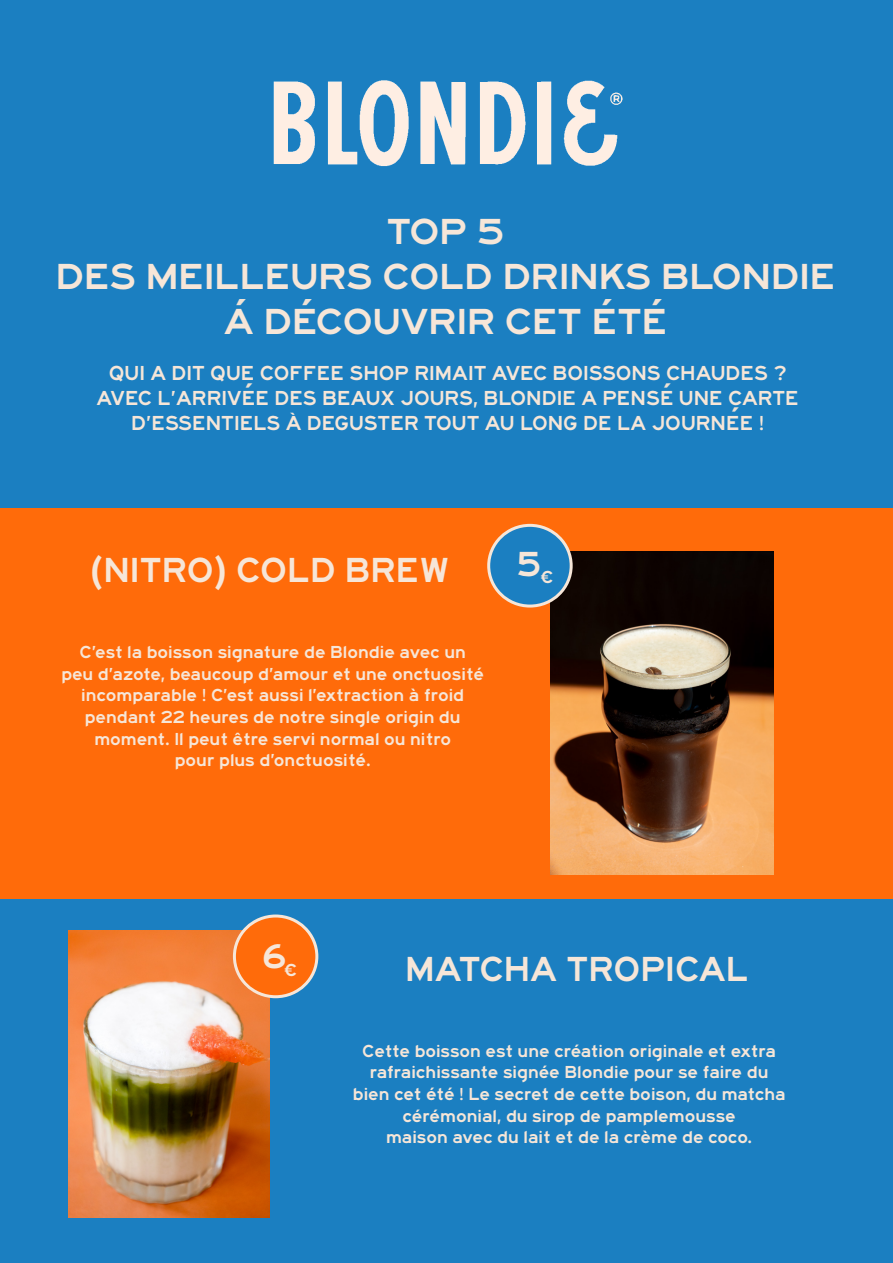
<style>
.page{position:relative;width:893px;height:1263px;background:#fff}
.page>*{position:absolute;margin:0;border:0;box-sizing:border-box;transform-origin:0 0}
.t1{font:37.5px/45px "OC Highway VAR Series 9";color:#f6e6d8;text-align:center}
.t2{font:36px "OC Highway VAR Series 8";color:#f6e6d8}
.t3{font:21px "OC Highway VAR Series 8";color:#f6e6d8}
.t4{font:18px/21.6px "OC Highway VAR Series 8";color:#f6e6d8;text-align:center}
</style>
<div class="page">
<div style="left:2px;top:510px;width:889px;height:388px;background:#ff6b0a"></div>
<div style="left:0;top:508px;width:893px;height:392px;border:4px solid #ff6b0a"></div>
<div style="left:0;top:0;width:893px;height:508px;background:#1b7fc1"></div>
<img style="left:273px;top:80px;width:350px;height:87px">
<img style="left:551px;top:552px;width:223px;height:323px">
<div style="left:489px;top:525px;width:82px;height:81px;background:#1b7fc1;border-radius:50%"></div>
<div style="left:487px;top:524px;width:86px;height:83px;border:3px solid #f6e6d8;border-radius:50%"></div>
<div style="left:0;top:900px;width:893px;height:363px;background:#1b7fc1"></div>
<img style="left:68px;top:931px;width:202px;height:286px">
<div style="left:234px;top:916px;width:83px;height:81px;background:#ff6b0a;border-radius:50%"></div>
<div style="left:233px;top:914px;width:85px;height:84px;border:3px solid #f6e6d8;border-radius:50%"></div>
<p class="t1" style="left:387px;top:209px;width:119px">TOP 5</p>
<p class="t1" style="left:56px;top:254px;width:781px">DES MEILLEURS COLD DRINKS BLONDIE<br>A DECOUVRIR CET ETE</p>
<p class="t3" style="left:109px;top:358px;width:679px">QUI A DIT QUE COFFEE SHOP RIMAIT AVEC BOISSONS CHAUDES ?</p>
<p class="t3" style="left:97px;top:384px;width:704px">AVEC L’ARRIVEE DES BEAUX JOURS, BLONDIE A PENSE UNE CARTE</p>
<p class="t3" style="left:131px;top:409px;width:635px">D’ESSENTIELS À DEGUSTER TOUT AU LONG DE LA JOURNEE !</p>
<p class="t2" style="left:90px;top:546px;width:361px">(NITRO) COLD BREW</p>
<p class="t4" style="left:61px;top:641px;width:424px">C’est la boisson signature de Blondie avec un peu d’azote, beaucoup d’amour et une onctuosité incomparable ! C’est aussi l’extraction à froid pendant 22 heures de notre single origin du moment. Il peut être servi normal ou nitro</p>
<p class="t4" style="left:175px;top:749px;width:197px">pour plus d’onctuosité.</p>
<p class="t2" style="left:516px;top:540px;width:26px">5</p>
<p class="t4" style="left:541px;top:566px;width:14px">€</p>
<p class="t2" style="left:262px;top:932px;width:25px">6</p>
<p class="t4" style="left:284px;top:959px;width:14px">€</p>
<p class="t2" style="left:405px;top:945px;width:345px">MATCHA TROPICAL</p>
<p class="t4" style="left:353px;top:1040px;width:434px">Cette boisson est une création originale et extra rafraichissante signée Blondie pour se faire du bien cet été ! Le secret de cette boison, du matcha cérémonial, du sirop de pamplemousse</p>
<p class="t4" style="left:386px;top:1126px;width:367px">maison avec du lait et de la crème de coco.</p>
</div>
